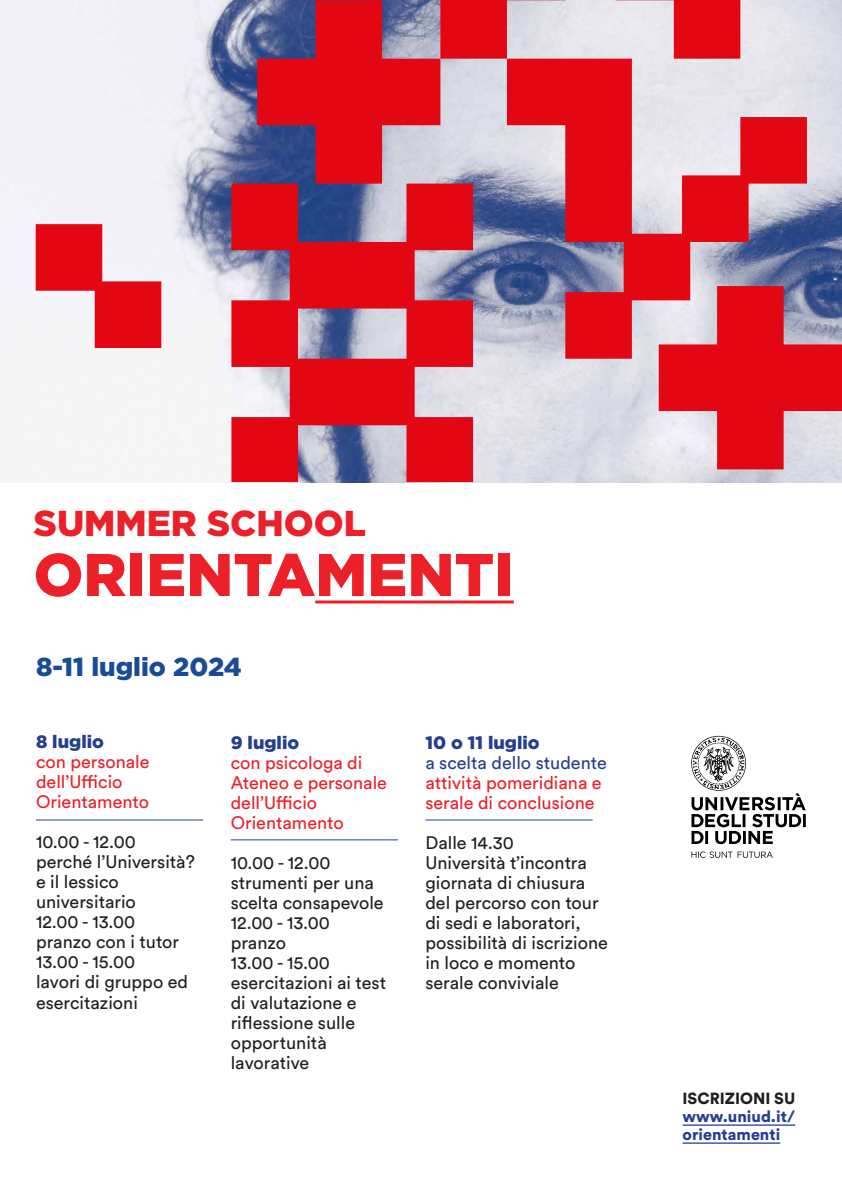
<style>
.page{position:relative;width:842px;height:1191px;background:#fff}
.page>*{position:absolute;margin:0;border:0;box-sizing:border-box;transform-origin:0 0}
.t1{font:900 60px "Gotham";color:#ec2028}
.t2{font:900 36px "Gotham";color:#ec2028}
.t3{font:900 26px "Gotham";color:#194c98}
.t4{font:18px/20px "Circular Std";color:#231f20}
.t5{font:18px/20px "Circular Std";color:#ec2028}
.t6{font:900 18px "Gotham";color:#253f8e}
.t7{font:18px "Circular Std";color:#253f8e}
.t8{font:900 16px/18px "Circular Std";color:#253f8e}
.t9{font:900 16px "Circular Std";color:#231f20}
</style>
<div class="page">
<hr style="left:315px;top:600px;width:199px;height:3px;background:#ec2028">
<hr style="left:683px;top:1124px;width:112px;height:1px;background:#253f8e">
<hr style="left:683px;top:1142px;width:97px;height:1px;background:#253f8e">
<hr style="left:36px;top:819px;width:167px;height:1px;background:#253f8e">
<hr style="left:231px;top:839px;width:167px;height:1px;background:#253f8e">
<hr style="left:425px;top:819px;width:168px;height:1px;background:#253f8e">
<img style="left:0;top:0;width:842px;height:482px">
<svg style="left:231px;top:184px;width:242px;height:298px;background:#c6495b"></svg>
<svg style="left:257px;top:0;width:483px;height:184px;background:#c56576"></svg>
<svg style="left:659px;top:286px;width:183px;height:183px;background:#d95260"></svg>
<svg style="left:507px;top:59px;width:300px;height:300px;background:#ca6b7b"></svg>
<svg style="left:36px;top:224px;width:125px;height:124px"></svg>
<svg style="left:691px;top:736px;width:115px;height:122px"></svg>
<p class="t2" style="left:34px;top:498px;width:334px">SUMMER SCHOOL</p>
<p class="t1" style="left:34px;top:533px;width:482px">ORIENTAMENTI</p>
<p class="t3" style="left:36px;top:649px;width:207px">8-11 luglio 2024</p>
<p class="t6" style="left:36px;top:729px;width:69px">8 luglio</p>
<p class="t5" style="left:36px;top:752px;width:115px">con personale dell’Ufficio<br>Orientamento</p>
<p class="t4" style="left:36px;top:832px;width:101px">10.00 - 12.00</p>
<p class="t4" style="left:36px;top:852px;width:160px">perché l’Università?</p>
<p class="t4" style="left:36px;top:872px;width:101px">e il lessico universitario</p>
<p class="t4" style="left:36px;top:912px;width:101px">12.00 - 13.00</p>
<p class="t4" style="left:36px;top:932px;width:145px">pranzo con i tutor</p>
<p class="t4" style="left:36px;top:952px;width:101px">13.00 - 15.00</p>
<p class="t4" style="left:36px;top:972px;width:154px">lavori di gruppo ed esercitazioni</p>
<p class="t6" style="left:231px;top:730px;width:70px">9 luglio</p>
<p class="t5" style="left:231px;top:752px;width:158px">con psicologa di<br>Ateneo e personale dell’Ufficio<br>Orientamento</p>
<p class="t4" style="left:231px;top:852px;width:101px">10.00 - 12.00</p>
<p class="t4" style="left:231px;top:872px;width:155px">strumenti per una scelta consapevole</p>
<p class="t4" style="left:231px;top:912px;width:101px">12.00 - 13.00</p>
<p class="t4" style="left:231px;top:932px;width:57px">pranzo</p>
<p class="t4" style="left:231px;top:952px;width:101px">13.00 - 15.00</p>
<p class="t4" style="left:231px;top:972px;width:157px">esercitazioni ai test</p>
<p class="t4" style="left:231px;top:992px;width:127px;text-align:justify">di valutazione e riflessione sulle opportunità</p>
<p class="t4" style="left:231px;top:1052px;width:80px">lavorative</p>
<p class="t6" style="left:425px;top:730px;width:116px">10 o 11 luglio</p>
<p class="t7" style="left:425px;top:751px;width:183px">a scelta dello studente</p>
<p class="t5" style="left:425px;top:772px;width:178px">attività pomeridiana e serale di conclusione</p>
<p class="t4" style="left:425px;top:832px;width:90px">Dalle 14.30</p>
<p class="t4" style="left:425px;top:852px;width:163px">Università t’incontra</p>
<p class="t4" style="left:425px;top:872px;width:175px">giornata di chiusura del percorso con tour di sedi e laboratori,</p>
<p class="t4" style="left:425px;top:932px;width:184px">possibilità di iscrizione in loco e momento serale conviviale</p>
<p class="t9" style="left:683px;top:1087px;width:114px">ISCRIZIONI SU</p>
<p class="t8" style="left:683px;top:1107px;width:114px">www.uniud.it/ orientamenti</p>
</div>
